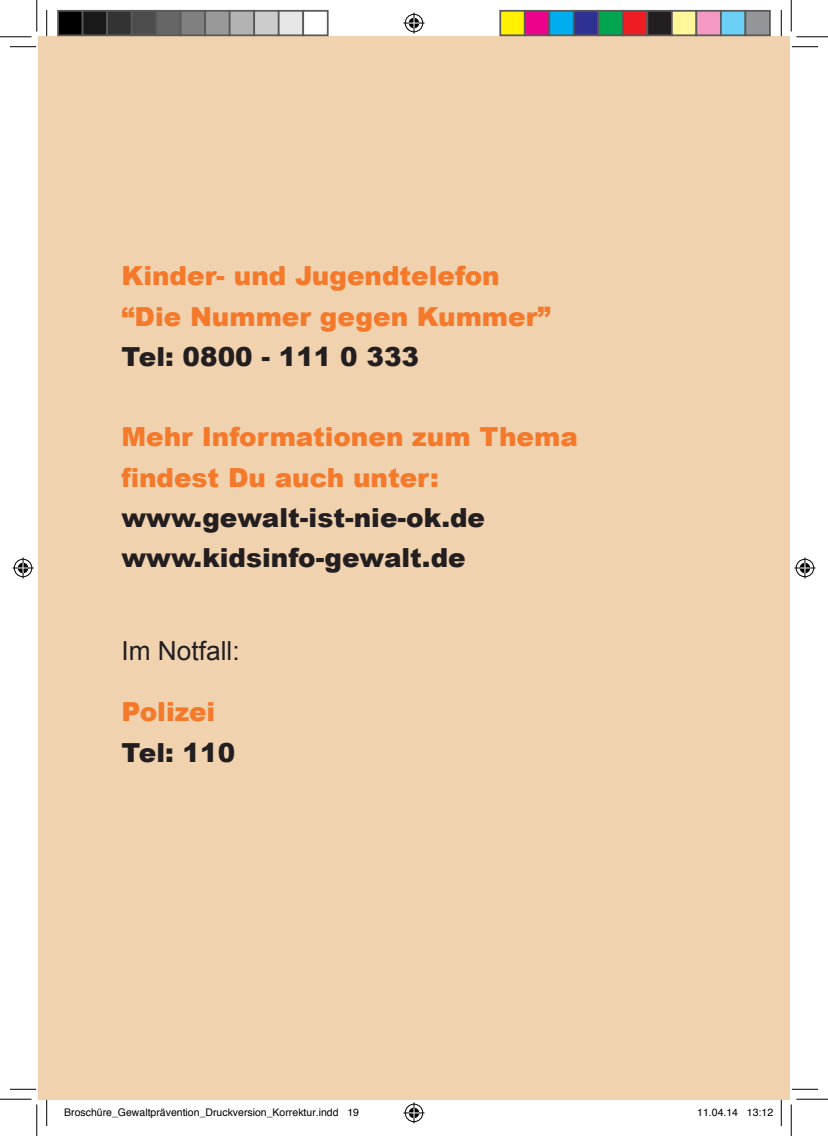
<style>
.page{position:relative;width:828px;height:1136px;background:#fff}
.page>*{position:absolute;margin:0;border:0;box-sizing:border-box;transform-origin:0 0}
.t1{font:900 26.25px/40.2px "Arial";color:#231f20}
.t2{font:900 26.25px/40.2px "Arial";color:#f4792b}
.t3{font:26.25px "Arial";color:#231f20}
.t4{font:10.5px "Helvetica";color:#000}
.s1{color:#231f20}
.s2{color:#f4792b}
</style>
<div class="page">
<svg style="left:10px;top:46px;width:26px;height:1px"></svg>
<svg style="left:791px;top:46px;width:27px;height:1px"></svg>
<svg style="left:10px;top:1088px;width:26px;height:1px"></svg>
<svg style="left:792px;top:1088px;width:26px;height:1px"></svg>
<svg style="left:46px;top:10px;width:1px;height:26px"></svg>
<svg style="left:46px;top:1099px;width:1px;height:26px"></svg>
<svg style="left:781px;top:10px;width:1px;height:26px"></svg>
<svg style="left:781px;top:1099px;width:1px;height:26px"></svg>
<hr style="left:0;top:36px;width:32px;height:1px;background:#000">
<hr style="left:796px;top:36px;width:32px;height:1px;background:#000">
<hr style="left:0;top:1098px;width:32px;height:1px;background:#000">
<hr style="left:796px;top:1098px;width:32px;height:1px;background:#000">
<hr style="left:36px;top:0;width:1px;height:31px;background:#000">
<hr style="left:36px;top:1104px;width:1px;height:31px;background:#000">
<hr style="left:790px;top:0;width:1px;height:31px;background:#000">
<hr style="left:790px;top:1104px;width:1px;height:31px;background:#000">
<svg style="left:403px;top:13px;width:21px;height:21px"></svg>
<svg style="left:403px;top:1102px;width:21px;height:21px"></svg>
<svg style="left:13px;top:557px;width:21px;height:21px"></svg>
<svg style="left:794px;top:557px;width:21px;height:21px"></svg>
<div style="left:58px;top:11px;width:25px;height:24px;background:#000"></div>
<div style="left:57px;top:10px;width:26px;height:26px;border:2px solid #595959"></div>
<div style="left:83px;top:11px;width:24px;height:24px;background:#1a1a1a"></div>
<div style="left:82px;top:10px;width:26px;height:26px;border:2px solid #595959"></div>
<div style="left:107px;top:11px;width:25px;height:24px;background:#333"></div>
<div style="left:106px;top:10px;width:26px;height:26px;border:2px solid #595959"></div>
<div style="left:132px;top:11px;width:24px;height:24px;background:#4d4d4d"></div>
<div style="left:131px;top:10px;width:26px;height:26px;border:2px solid #595959"></div>
<div style="left:156px;top:11px;width:25px;height:24px;background:#666"></div>
<div style="left:155px;top:10px;width:26px;height:26px;border:2px solid #595959"></div>
<div style="left:181px;top:11px;width:24px;height:24px;background:#808080"></div>
<div style="left:180px;top:10px;width:26px;height:26px;border:2px solid #595959"></div>
<div style="left:205px;top:11px;width:25px;height:24px;background:#999"></div>
<div style="left:204px;top:10px;width:26px;height:26px;border:2px solid #595959"></div>
<div style="left:230px;top:11px;width:24px;height:24px;background:#b3b3b3"></div>
<div style="left:229px;top:10px;width:26px;height:26px;border:2px solid #595959"></div>
<div style="left:254px;top:11px;width:25px;height:24px;background:#ccc"></div>
<div style="left:253px;top:10px;width:26px;height:26px;border:2px solid #595959"></div>
<div style="left:279px;top:11px;width:24px;height:24px;background:#e6e6e6"></div>
<div style="left:278px;top:10px;width:26px;height:26px;border:2px solid #595959"></div>
<div style="left:302px;top:10px;width:26px;height:26px;border:2px solid #595959"></div>
<div style="left:500px;top:11px;width:24px;height:24px;background:#fff101"></div>
<div style="left:499px;top:10px;width:26px;height:26px;border:2px solid #595959"></div>
<div style="left:524px;top:11px;width:25px;height:24px;background:#ed028c"></div>
<div style="left:524px;top:10px;width:26px;height:26px;border:2px solid #595959"></div>
<div style="left:549px;top:11px;width:24px;height:24px;background:#00aeef"></div>
<div style="left:548px;top:10px;width:26px;height:26px;border:2px solid #595959"></div>
<div style="left:573px;top:11px;width:25px;height:24px;background:#2e3092"></div>
<div style="left:573px;top:10px;width:26px;height:26px;border:2px solid #595959"></div>
<div style="left:598px;top:11px;width:24px;height:24px;background:#00a54f"></div>
<div style="left:597px;top:10px;width:26px;height:26px;border:2px solid #595959"></div>
<div style="left:622px;top:11px;width:25px;height:24px;background:#ee1d23"></div>
<div style="left:622px;top:10px;width:26px;height:26px;border:2px solid #595959"></div>
<div style="left:647px;top:11px;width:24px;height:24px;background:#231f20"></div>
<div style="left:646px;top:10px;width:26px;height:26px;border:2px solid #595959"></div>
<div style="left:671px;top:11px;width:25px;height:24px;background:#fff79a"></div>
<div style="left:671px;top:10px;width:26px;height:26px;border:2px solid #595959"></div>
<div style="left:696px;top:11px;width:24px;height:24px;background:#f499c2"></div>
<div style="left:695px;top:10px;width:26px;height:26px;border:2px solid #595959"></div>
<div style="left:720px;top:11px;width:25px;height:24px;background:#6bcff6"></div>
<div style="left:720px;top:10px;width:26px;height:26px;border:2px solid #595959"></div>
<div style="left:745px;top:11px;width:24px;height:24px;background:#939598"></div>
<div style="left:744px;top:10px;width:26px;height:26px;border:2px solid #595959"></div>
<p class="t2" style="left:121px;top:255px;width:430px">Kinder- und Jugendtelefon “Die Nummer gegen Kummer”<br><span class="s1">Tel: 0800 - 111 0 333</span></p>
<p class="t1" style="left:121px;top:416px;width:458px"><span class="s2">Mehr Informationen zum Thema findest Du auch unter: </span>www.gewalt-ist-nie-ok.de www.kidsinfo-gewalt.de</p>
<p class="t3" style="left:121px;top:633px;width:120px">Im Notfall:</p>
<p class="t2" style="left:121px;top:690px;width:115px">Polizei<br><span class="s1">Tel: 110</span></p>
<p class="t4" style="left:64px;top:1103px;width:296px">Broschüre_Gewaltprävention_Druckversion_Korrektur.indd 19</p>
<p class="t4" style="left:697px;top:1103px;width:77px">11.04.14 13:12</p>
</div>
